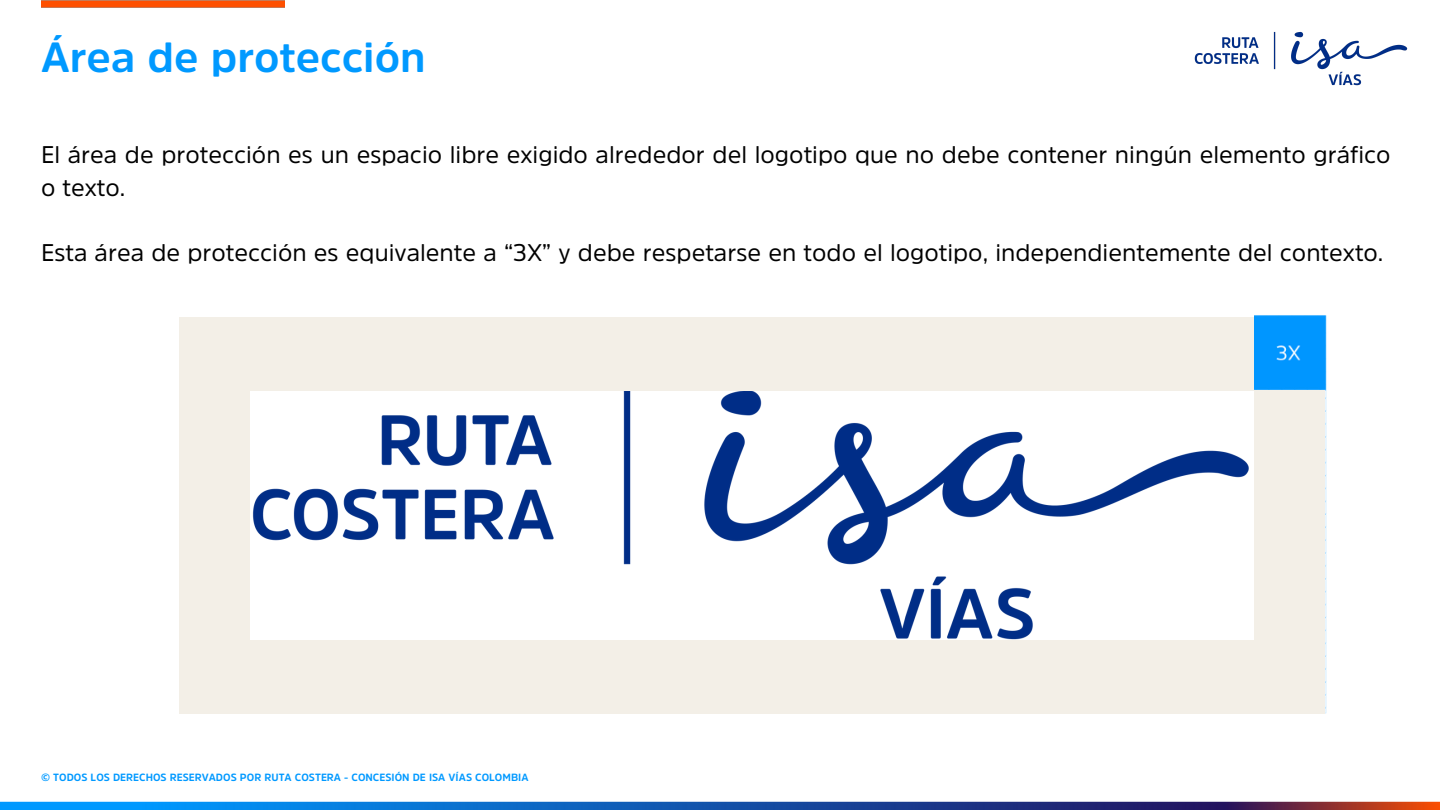
<style>
.page{position:relative;width:1440px;height:810px;background:#fff}
.page>*{position:absolute;margin:0;border:0;box-sizing:border-box;transform-origin:0 0}
.t1{font:700 42px "Amsi Pro";color:#09f}
.t2{font:24px/32.7px "Amsi Pro";color:#000}
.t3{font:700 10.5px "Amsi Pro";letter-spacing:.005em;color:#09f}
</style>
<div class="page">
<img style="left:0;top:801px;width:1440px;height:9px">
<img style="left:41px;top:0;width:243px;height:8px">
<img style="left:1254px;top:315px;width:73px;height:399px">
<img style="left:250px;top:390px;width:1004px;height:250px">
<div style="left:180px;top:317px;width:1074px;height:73px;background:#f3efe7"></div>
<div style="left:180px;top:640px;width:1145px;height:74px;background:#f3efe7"></div>
<div style="left:1254px;top:390px;width:71px;height:250px;background:#f3efe7"></div>
<div style="left:180px;top:390px;width:70px;height:250px;background:#f3efe7"></div>
<img style="left:1194px;top:31px;width:214px;height:55px">
<p class="t1" style="left:41px;top:36px;width:386px">Área de protección</p>
<p class="t2" style="left:41px;top:139px;width:1351px">El área de protección es un espacio libre exigido alrededor del logotipo que no debe contener ningún elemento gráfico o texto.</p>
<h2 class="t2" style="left:41px;top:236px;width:1344px">Esta área de protección es equivalente a “3X” y debe respetarse en todo el logotipo, independientemente del contexto.</h2>
<h1 class="t3" style="left:41px;top:772px;width:489px">© TODOS LOS DERECHOS RESERVADOS POR RUTA COSTERA - CONCESIÓN DE ISA VÍAS COLOMBIA</h1>
</div>
